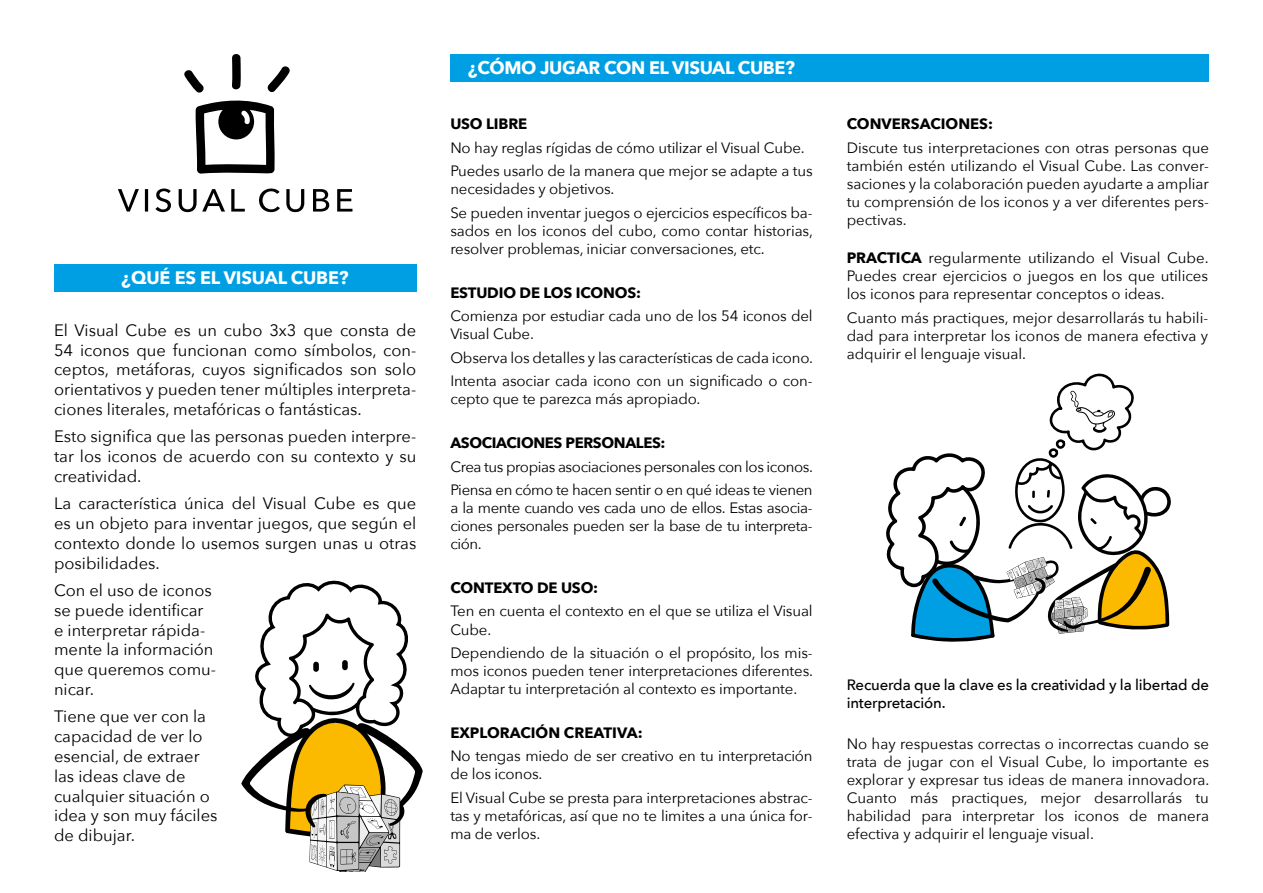
<style>
.page{position:relative;width:1263px;height:893px;background:#fff}
.page>*{position:absolute;margin:0;border:0;box-sizing:border-box;transform-origin:0 0}
.t1{font:700 18px "Avenir Next";letter-spacing:-.02em;color:#fff}
.t2{font:16.5px/19.8px "Avenir Next";color:#000;text-align:justify}
.t3{font:15px/18px "Avenir Next";letter-spacing:-.01em;color:#000}
.t4{font:700 15px "Avenir Next";letter-spacing:-.01em;color:#000}
.t5{font:500 15px/18px "Avenir Next";letter-spacing:-.01em;color:#000}
.s1{font-weight:700}
</style>
<div class="page">
<div style="left:54px;top:264px;width:362px;height:27px;background:#009fe3"></div>
<svg style="left:184px;top:54px;width:106px;height:120px"></svg>
<svg style="left:118px;top:189px;width:234px;height:23px"></svg>
<svg style="left:241px;top:581px;width:182px;height:291px"></svg>
<div style="left:450px;top:54px;width:759px;height:27px;background:#009fe3"></div>
<svg style="left:886px;top:374px;width:285px;height:268px"></svg>
<p class="t1" style="left:122px;top:262px;width:228px">¿QUÉ ES EL VISUAL CUBE?</p>
<p class="t2" style="left:54px;top:320px;width:364px">El Visual Cube es un cubo 3x3 que consta de 54 iconos que funcionan como símbolos, con&shy;ceptos, metáforas, cuyos significados son solo orientativos y pueden tener múltiples interpreta&shy;ciones literales, metafóricas o fantásticas.</p>
<p class="t2" style="left:54px;top:426px;width:364px">Esto significa que las personas pueden interpre&shy;tar los iconos de acuerdo con su contexto y su creatividad.</p>
<p class="t2" style="left:54px;top:493px;width:364px">La característica única del Visual Cube es que es un objeto para inventar juegos, que según el contexto donde lo usemos surgen unas u otras posibilidades.</p>
<p class="t2" style="left:54px;top:580px;width:164px;text-align:left">Con el uso de iconos se puede identificar e interpretar rápida&shy;mente la información que queremos comu&shy;nicar.</p>
<p class="t2" style="left:54px;top:706px;width:165px;text-align:left">Tiene que ver con la capacidad de ver lo esencial, de extraer las ideas clave de cualquier situación o idea y son muy fáciles de dibujar.</p>
<p class="t1" style="left:468px;top:52px;width:328px">¿CÓMO JUGAR CON EL VISUAL CUBE?</p>
<p class="t4" style="left:450px;top:111px;width:78px">USO LIBRE</p>
<p class="t3" style="left:450px;top:135px;width:364px;line-height:23.7px">No hay reglas rígidas de cómo utilizar el Visual Cube.<br>Puedes usarlo de la manera que mejor se adapte a tus</p>
<p class="t3" style="left:450px;top:177px;width:364px;line-height:23.7px">necesidades y objetivos.<br>Se pueden inventar juegos o ejercicios específicos ba-</p>
<p class="t3" style="left:450px;top:221px;width:364px">sados en los iconos del cubo, como contar historias, resolver problemas, iniciar conversaciones, etc.</p>
<p class="t4" style="left:450px;top:279px;width:192px">ESTUDIO DE LOS ICONOS:</p>
<p class="t3" style="left:450px;top:306px;width:364px">Comienza por estudiar cada uno de los 54 iconos del<br>Visual Cube.</p>
<p class="t3" style="left:450px;top:345px;width:364px;line-height:23.7px">Observa los detalles y las características de cada icono.<br>Intenta asociar cada icono con un significado o con-</p>
<p class="t3" style="left:450px;top:390px;width:252px">cepto que te parezca más apropiado.</p>
<p class="t4" style="left:450px;top:430px;width:217px">ASOCIACIONES PERSONALES:</p>
<p class="t3" style="left:450px;top:454px;width:364px;line-height:23.7px">Crea tus propias asociaciones personales con los iconos.<br>Piensa en cómo te hacen sentir o en qué ideas te vienen</p>
<p class="t3" style="left:450px;top:498px;width:364px;text-align:justify">a la mente cuando ves cada uno de ellos. Estas asocia&shy;ciones personales pueden ser la base de tu interpreta&shy;ción.</p>
<p class="t4" style="left:450px;top:575px;width:149px">CONTEXTO DE USO:</p>
<p class="t3" style="left:450px;top:602px;width:364px">Ten en cuenta el contexto en el que se utiliza el Visual<br>Cube.</p>
<p class="t3" style="left:450px;top:643px;width:364px;text-align:justify">Dependiendo de la situación o el propósito, los mis&shy;mos iconos pueden tener interpretaciones diferentes.<br>Adaptar tu interpretación al contexto es importante.</p>
<p class="t4" style="left:450px;top:719px;width:194px">EXPLORACIÓN CREATIVA:</p>
<p class="t3" style="left:450px;top:746px;width:364px">No tengas miedo de ser creativo en tu interpretación de los iconos.</p>
<p class="t3" style="left:450px;top:788px;width:364px;text-align:justify">El Visual Cube se presta para interpretaciones abstrac&shy;tas y metafóricas, así que no te limites a una única for&shy;ma de verlos.</p>
<p class="t4" style="left:847px;top:111px;width:148px">CONVERSACIONES:</p>
<p class="t3" style="left:847px;top:138px;width:364px;text-align:justify">Discute tus interpretaciones con otras personas que también estén utilizando el Visual Cube. Las conver&shy;saciones y la colaboración pueden ayudarte a ampliar tu comprensión de los iconos y a ver diferentes pers&shy;pectivas.</p>
<p class="t3" style="left:847px;top:248px;width:363px;text-align:justify"><span class="s1">PRACTICA</span> regularmente utilizando el Visual Cube.<br>Puedes crear ejercicios o juegos en los que utilices los iconos para representar conceptos o ideas.</p>
<p class="t3" style="left:847px;top:308px;width:363px;text-align:justify">Cuanto más practiques, mejor desarrollarás tu habili&shy;dad para interpretar los iconos de manera efectiva y adquirir el lenguaje visual.</p>
<p class="t5" style="left:847px;top:676px;width:364px">Recuerda que la clave es la creatividad y la libertad de interpretación.</p>
<p class="t3" style="left:847px;top:734px;width:364px;text-align:justify">No hay respuestas correctas o incorrectas cuando se trata de jugar con el Visual Cube, lo importante es explorar y expresar tus ideas de manera innovadora.<br>Cuanto más practiques, mejor desarrollarás tu habilidad para interpretar los iconos de manera efectiva y adquirir el lenguaje visual.</p>
</div>
